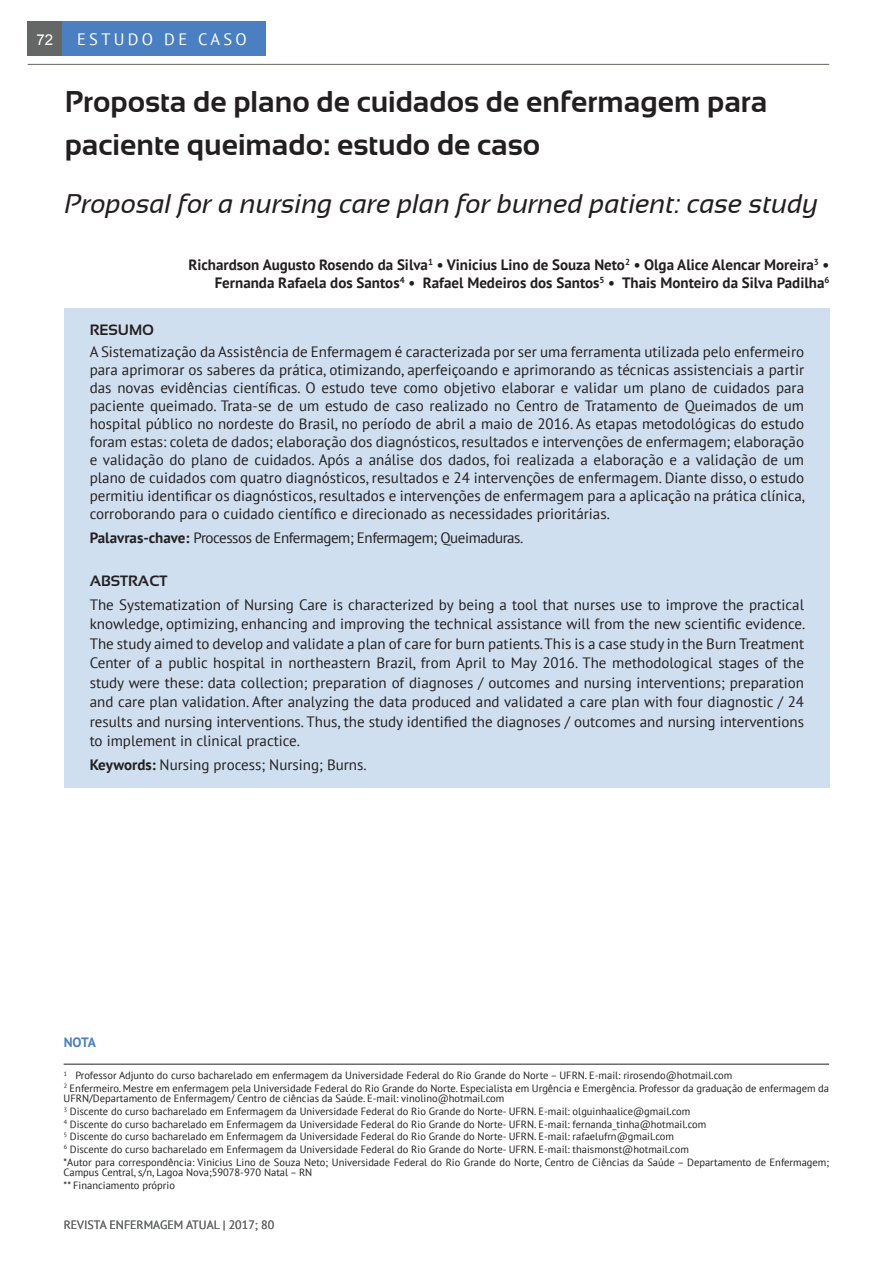
<style>
.page{position:relative;width:893px;height:1263px;background:#fff}
.page>*{position:absolute;margin:0;border:0;box-sizing:border-box;transform-origin:0 0}
.t1{font:700 30px/43.2px "Sansation";color:#231f20}
.t2{font:italic 27px "Sansation";color:#231f20}
.t3{font:16.5px "PT Sans";letter-spacing:.2em;color:#fff}
.t4{font:15px/18px "PT Sans";color:#231f20;text-align:justify}
.t5{font:700 15px/18px "PT Sans";color:#231f20;text-align:right}
.t6{font:15px "PT Sans";letter-spacing:-.03em;color:#231f20}
.t7{font:700 15px "Sansation";color:#231f20}
.t8{font:15px "Arial";color:#fff}
.t9{font:700 13.5px "PT Sans";color:#4a80c2}
.t10{font:12px "PT Sans";color:#656666}
.t11{font:10.5px/12.6px "PT Sans";color:#231f20}
.s1{font-weight:700}
</style>
<div class="page">
<div style="left:28px;top:21px;width:34px;height:35px;background:#656666"></div>
<hr style="left:28px;top:64px;width:801px;height:1px;background:#73776c">
<div style="left:62px;top:21px;width:204px;height:35px;background:#4a80c2"></div>
<div style="left:64px;top:308px;width:765px;height:479px;background:#d0dfef"></div>
<hr style="left:64px;top:1064px;width:765px;height:1px;background:#231f20">
<p class="t8" style="left:37px;top:30px;width:18px">72</p>
<p class="t3" style="left:77px;top:28px;width:171px">ESTUDO DE CASO</p>
<h1 class="t1" style="left:65px;top:80px;width:704px">Proposta de plano de cuidados de enfermagem para paciente queimado: estudo de caso</h1>
<h2 class="t2" style="left:65px;top:189px;width:755px">Proposal for a nursing care plan for burned patient: case study</h2>
<p class="t5" style="left:188px;top:255px;width:642px">Richardson Augusto Rosendo da Silva<sup>1</sup> • Vinicius Lino de Souza Neto<sup>2</sup> • Olga Alice Alencar Moreira<sup>3</sup> •<br>Fernanda Rafaela dos Santos<sup>4</sup> • Rafael Medeiros dos Santos<sup>5</sup> • Thais Monteiro da Silva Padilha<sup>6</sup></p>
<p class="t7" style="left:90px;top:321px;width:66px">RESUMO</p>
<p class="t4" style="left:90px;top:342px;width:717px">A Sistematização da Assistência de Enfermagem é caracterizada por ser uma ferramenta utilizada pelo enfermeiro para aprimorar os saberes da prática, otimizando, aperfeiçoando e aprimorando as técnicas assistenciais a partir das novas evidências científicas. O estudo teve como objetivo elaborar e validar um plano de cuidados para paciente queimado. Trata-se de um estudo de caso realizado no Centro de Tratamento de Queimados de um hospital público no nordeste do Brasil, no período de abril a maio de 2016. As etapas metodológicas do estudo foram estas: coleta de dados; elaboração dos diagnósticos, resultados e intervenções de enfermagem; elaboração e validação do plano de cuidados. Após a análise dos dados, foi realizada a elaboração e a validação de um plano de cuidados com quatro diagnósticos, resultados e 24 intervenções de enfermagem. Diante disso, o estudo permitiu identificar os diagnósticos, resultados e intervenções de enfermagem para a aplicação na prática clínica, corroborando para o cuidado científico e direcionado as necessidades prioritárias.</p>
<p class="t6" style="left:90px;top:528px;width:435px"><span class="s1">Palavras-chave:</span> Processos de Enfermagem; Enfermagem; Queimaduras.</p>
<p class="t7" style="left:90px;top:572px;width:79px">ABSTRACT</p>
<p class="t4" style="left:90px;top:594px;width:717px;line-height:19.5px">The Systematization of Nursing Care is characterized by being a tool that nurses use to improve the practical knowledge, optimizing, enhancing and improving the technical assistance will from the new scientific evidence.<br>The study aimed to develop and validate a plan of care for burn patients. This is a case study in the Burn Treatment Center of a public hospital in northeastern Brazil, from April to May 2016. The methodological stages of the study were these: data collection; preparation of diagnoses / outcomes and nursing interventions; preparation and care plan validation. After analyzing the data produced and validated a care plan with four diagnostic / 24 results and nursing interventions. Thus, the study identified the diagnoses / outcomes and nursing interventions to implement in clinical practice.</p>
<p class="t4" style="left:90px;top:755px;width:278px"><span class="s1">Keywords:</span> Nursing process; Nursing; Burns.</p>
<p class="t9" style="left:64px;top:1033px;width:34px">NOTA</p>
<p class="t11" style="left:64px;top:1069px;width:767px"><sup>1</sup> Professor Adjunto do curso bacharelado em enfermagem da Universidade Federal do Rio Grande do Norte – UFRN. E-mail: rirosendo@hotmail.com<br><sup>2</sup> Enfermeiro. Mestre em enfermagem pela Universidade Federal do Rio Grande do Norte. Especialista em Urgência e Emergência. Professor da graduação de enfermagem da</p>
<p class="t11" style="left:64px;top:1092px;width:767px">UFRN/Departamento de Enfermagem/ Centro de ciências da Saúde. E-mail: vinolino@hotmail.com<br><sup>3</sup> Discente do curso bacharelado em Enfermagem da Universidade Federal do Rio Grande do Norte- UFRN. E-mail: olguinhaalice@gmail.com<br><sup>4</sup> Discente do curso bacharelado em Enfermagem da Universidade Federal do Rio Grande do Norte- UFRN. E-mail: fernanda_tinha@hotmail.com<br><sup>5</sup> Discente do curso bacharelado em Enfermagem da Universidade Federal do Rio Grande do Norte- UFRN. E-mail: rafaelufrn@gmail.com<br><sup>6</sup> Discente do curso bacharelado em Enfermagem da Universidade Federal do Rio Grande do Norte- UFRN. E-mail: thaismonst@hotmail.com<br>*Autor para correspondência: Vinicius Lino de Souza Neto; Universidade Federal do Rio Grande do Norte, Centro de Ciências da Saúde – Departamento de Enfermagem;</p>
<p class="t11" style="left:64px;top:1166px;width:250px">Campus Central, s/n, Lagoa Nova;59078-970 Natal – RN ** Financiamento próprio</p>
<p class="t10" style="left:64px;top:1217px;width:212px">REVISTA ENFERMAGEM ATUAL | 2017; 80</p>
</div>
